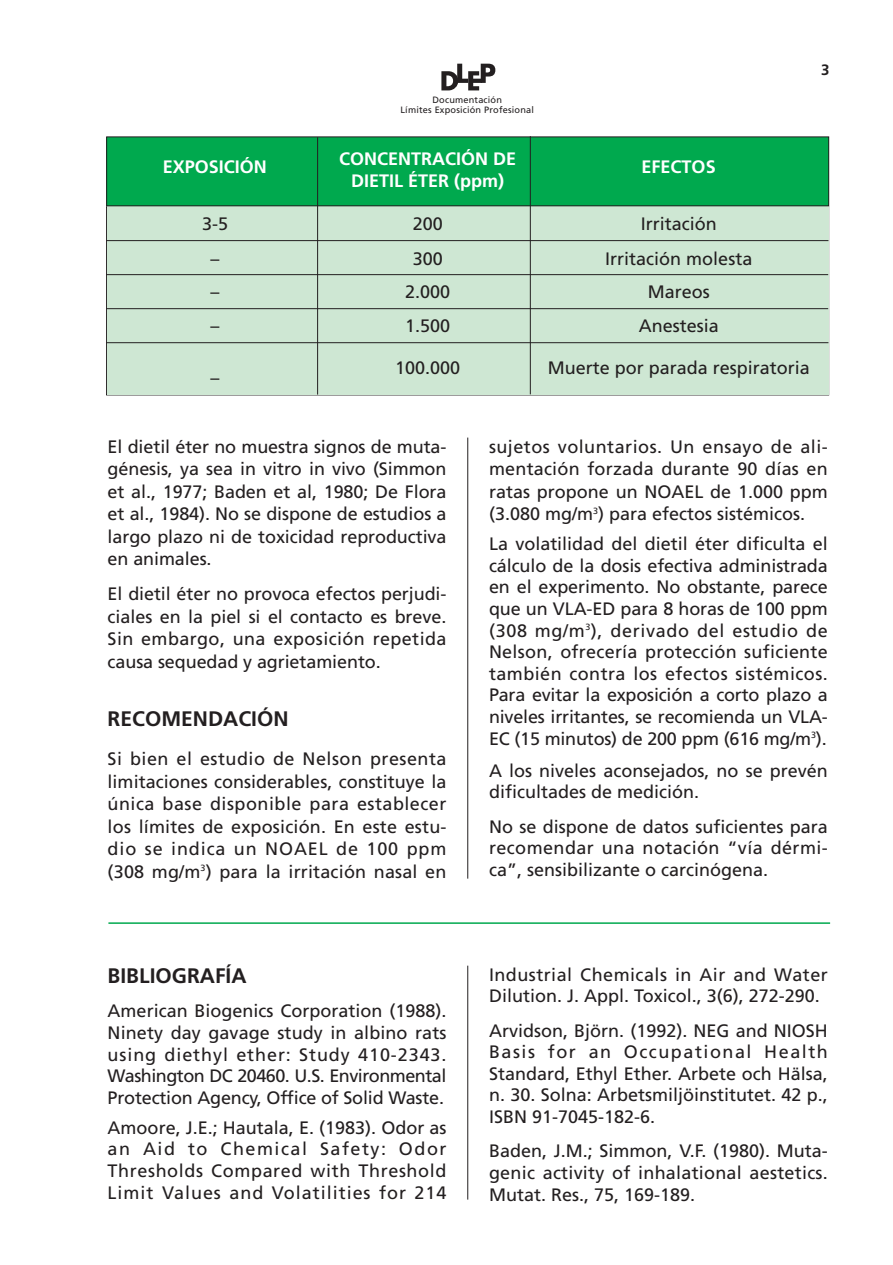
<style>
.page{position:relative;width:893px;height:1265px;background:#fff}
.page>*{position:absolute;margin:0;border:0;box-sizing:border-box;transform-origin:0 0}
.t1{font:700 21px "Frutiger";color:#231f20}
.t2{font:18px/21.6px "Frutiger";color:#231f20;text-align:justify}
.t3{font:18px/21.6px "Frutiger";letter-spacing:.025em;color:#231f20}
.t4{font:700 18px "Frutiger";color:#fff}
.t5{font:700 15px "Frutiger";color:#231f20}
.t6{font:9.15px/9.9px "Frutiger";letter-spacing:.02em;color:#231f20;text-align:center}
</style>
<div class="page">
<hr style="left:467px;top:437px;width:1px;height:441px;background:#231f20">
<svg style="left:441px;top:64px;width:54px;height:26px"></svg>
<hr style="left:467px;top:965px;width:1px;height:234px;background:#231f20">
<hr style="left:108px;top:922px;width:722px;height:2px;background:#00a94e">
<div style="left:107px;top:206px;width:721px;height:188px;background:#cee7d3"></div>
<div style="left:107px;top:137px;width:721px;height:69px;background:#00a94e"></div>
<div style="left:106px;top:136px;width:723px;height:70px;border:1px solid #231f20"></div>
<hr style="left:530px;top:136px;width:1px;height:258px;background:#231f20">
<hr style="left:106px;top:240px;width:722px;height:1px;background:#231f20">
<hr style="left:106px;top:274px;width:722px;height:1px;background:#231f20">
<hr style="left:106px;top:342px;width:722px;height:1px;background:#231f20">
<hr style="left:317px;top:137px;width:1px;height:257px;background:#231f20">
<hr style="left:106px;top:308px;width:722px;height:1px;background:#231f20">
<p class="t6" style="left:400px;top:96px;width:135px">Documentación<br>Límites Exposición Profesional</p>
<p class="t5" style="left:821px;top:64px;width:10px">3</p>
<p class="t4" style="left:163px;top:159px;width:106px">EXPOSICIÓN</p>
<p class="t4" style="left:339px;top:152px;width:178px">CONCENTRACIÓN DE</p>
<p class="t4" style="left:351px;top:173px;width:155px">DIETIL ÉTER (ppm)</p>
<p class="t4" style="left:641px;top:159px;width:76px">EFECTOS</p>
<p class="t2" style="left:202px;top:215px;width:28px">3-5</p>
<p class="t2" style="left:413px;top:215px;width:32px">200</p>
<p class="t2" style="left:640px;top:215px;width:77px">Irritación</p>
<p class="t2" style="left:210px;top:249px;width:10px">–</p>
<p class="t2" style="left:413px;top:249px;width:32px">300</p>
<p class="t2" style="left:605px;top:249px;width:149px">Irritación molesta</p>
<p class="t2" style="left:210px;top:282px;width:10px">–</p>
<p class="t2" style="left:405px;top:282px;width:47px">2.000</p>
<p class="t2" style="left:647px;top:282px;width:64px">Mareos</p>
<p class="t2" style="left:210px;top:316px;width:10px">–</p>
<p class="t2" style="left:405px;top:316px;width:47px">1.500</p>
<p class="t2" style="left:638px;top:316px;width:82px">Anestesia</p>
<p class="t2" style="left:395px;top:359px;width:67px">100.000</p>
<p class="t2" style="left:547px;top:359px;width:264px">Muerte por parada respiratoria</p>
<p class="t2" style="left:210px;top:368px;width:10px">–</p>
<p class="t2" style="left:108px;top:436px;width:340px;line-height:22.5px">El dietil éter no muestra signos de muta&shy;génesis, ya sea in vitro in vivo (Simmon et al., 1977; Baden et al, 1980; De Flora et al., 1984). No se dispone de estudios a largo plazo ni de toxicidad reproductiva en animales.</p>
<p class="t2" style="left:108px;top:584px;width:340px;line-height:22.5px">El dietil éter no provoca efectos perjudi&shy;ciales en la piel si el contacto es breve.<br>Sin embargo, una exposición repetida causa sequedad y agrietamiento.</p>
<p class="t1" style="left:108px;top:710px;width:182px">RECOMENDACIÓN</p>
<p class="t2" style="left:108px;top:749px;width:340px;line-height:22.5px">Si bien el estudio de Nelson presenta limitaciones considerables, constituye la única base disponible para establecer los límites de exposición. En este estu&shy;dio se indica un NOAEL de 100 ppm (308 mg/m<sup>3</sup>) para la irritación nasal en</p>
<p class="t1" style="left:108px;top:967px;width:140px">BIBLIOGRAFÍA</p>
<p class="t2" style="left:108px;top:1001px;width:340px">American Biogenics Corporation (1988).<br>Ninety day gavage study in albino rats using diethyl ether: Study 410-2343.<br>Washington DC 20460. U.S. Environmental Protection Agency, Office of Solid Waste.</p>
<p class="t2" style="left:108px;top:1118px;width:340px">Amoore, J.E.; Hautala, E. (1983). Odor as an Aid to Chemical Safety: Odor Thresholds Compared with Threshold Limit Values and Volatilities for 214</p>
<p class="t2" style="left:489px;top:436px;width:340px;line-height:22.5px">sujetos voluntarios. Un ensayo de ali&shy;mentación forzada durante 90 días en ratas propone un NOAEL de 1.000 ppm (3.080 mg/m<sup>3</sup>) para efectos sistémicos.</p>
<p class="t2" style="left:489px;top:534px;width:340px">La volatilidad del dietil éter dificulta el cálculo de la dosis efectiva administrada en el experimento. No obstante, parece que un VLA-ED para 8 horas de 100 ppm (308 mg/m<sup>3</sup>), derivado del estudio de Nelson, ofrecería protección suficiente también contra los efectos sistémicos.<br>Para evitar la exposición a corto plazo a niveles irritantes, se recomienda un VLA-EC (15 minutos) de 200 ppm (616 mg/m<sup>3</sup>).</p>
<p class="t2" style="left:489px;top:761px;width:340px">A los niveles aconsejados, no se prevén dificultades de medición.</p>
<p class="t2" style="left:489px;top:817px;width:340px">No se dispone de datos suficientes para recomendar una notación “vía dérmi&shy;ca”, sensibilizante o carcinógena.</p>
<p class="t3" style="left:489px;top:965px;width:340px">Industrial Chemicals in Air and Water<br>Dilution. J. Appl. Toxicol., 3(6), 272-290.</p>
<p class="t2" style="left:489px;top:1021px;width:340px">Arvidson, Björn. (1992). NEG and NIOSH Basis for an Occupational Health Standard, Ethyl Ether. Arbete och Hälsa, n. 30. Solna: Arbetsmiljöinstitutet. 42 p., ISBN 91-7045-182-6.</p>
<p class="t2" style="left:489px;top:1141px;width:340px">Baden, J.M.; Simmon, V.F. (1980). Muta&shy;genic activity of inhalational aestetics.<br>Mutat. Res., 75, 169-189.</p>
</div>
